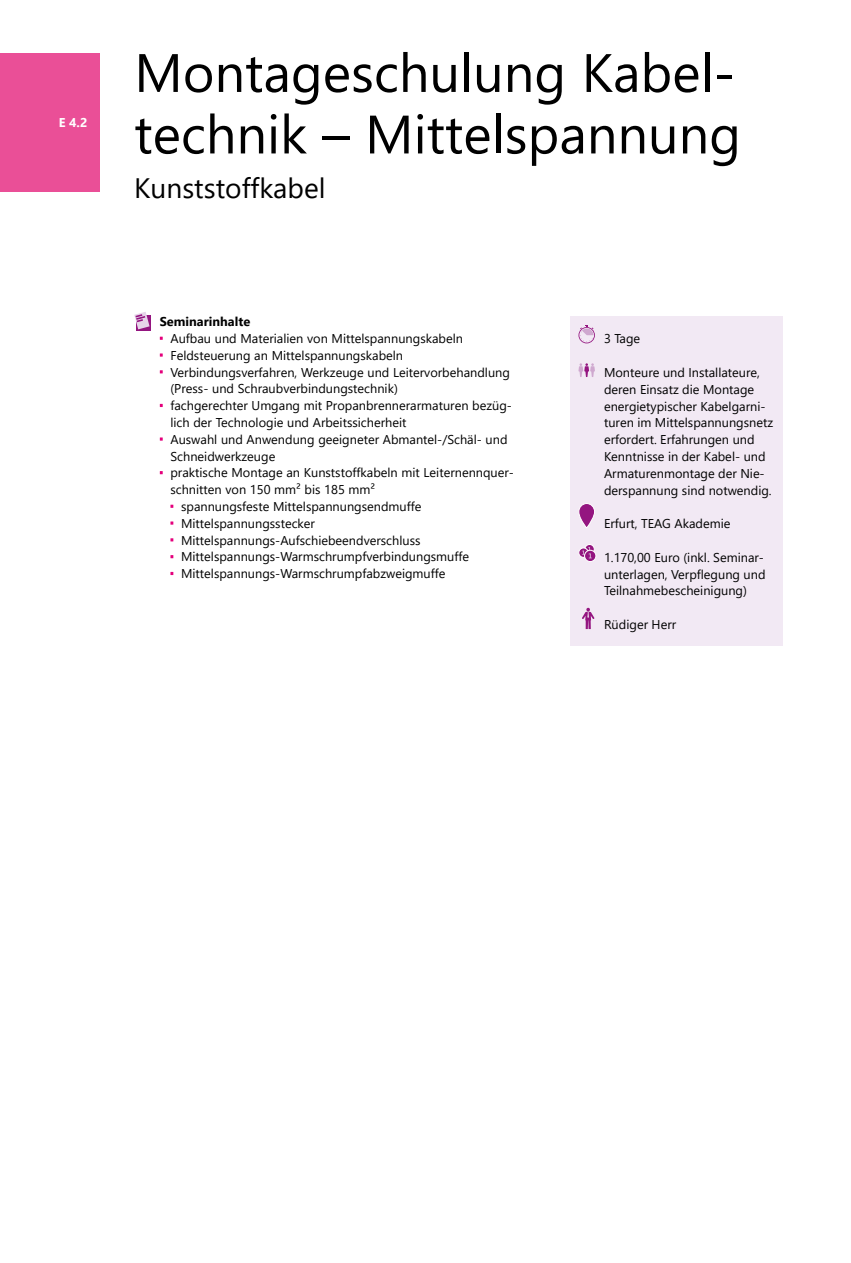
<style>
.page{position:relative;width:851px;height:1263px;background:#fff}
.page>*{position:absolute;margin:0;border:0;box-sizing:border-box;transform-origin:0 0}
.t1{font:54px/61.5px "Segoe UI";color:#000}
.t2{font:28.05px "Segoe UI";color:#000}
.t3{font:12.75px/16.8px "Segoe UI";color:#000}
.t4{font:700 12.75px "Segoe UI";color:#000}
.t5{font:700 12.75px "Segoe UI";color:#fff}
</style>
<div class="page">
<svg style="left:137px;top:315px;width:14px;height:16px"></svg>
<svg style="left:134px;top:312px;width:15px;height:17px"></svg>
<svg style="left:160px;top:353px;width:3px;height:4px"></svg>
<svg style="left:160px;top:437px;width:3px;height:4px"></svg>
<svg style="left:170px;top:521px;width:3px;height:4px"></svg>
<div style="left:570px;top:317px;width:212px;height:329px;background:#f2e9f4"></div>
<svg style="left:578px;top:325px;width:16px;height:18px"></svg>
<svg style="left:578px;top:363px;width:17px;height:14px"></svg>
<svg style="left:578px;top:503px;width:16px;height:25px"></svg>
<div style="left:584px;top:544px;width:10px;height:10px;border:1px solid #fff;border-radius:50%"></div>
<div style="left:578px;top:548px;width:10px;height:9px;background:#941580;border-radius:50%"></div>
<div style="left:578px;top:548px;width:10px;height:10px;border:1px solid #fff;border-radius:50%"></div>
<svg style="left:584px;top:550px;width:11px;height:12px"></svg>
<div style="left:584px;top:550px;width:12px;height:12px;border:1px solid #fff;border-radius:50%"></div>
<svg style="left:582px;top:547px;width:9px;height:11px"></svg>
<svg style="left:582px;top:608px;width:12px;height:21px"></svg>
<div style="left:0;top:53px;width:100px;height:138px;background:#ea4f97"></div>
<p class="t5" style="left:59px;top:112px;width:30px">E 4.2</p>
<h1 class="t1" style="left:134px;top:41px;width:608px">Montageschulung Kabel&shy;technik – Mittelspannung</h1>
<h2 class="t2" style="left:134px;top:165px;width:193px">Kunststoffkabel</h2>
<p class="t4" style="left:160px;top:311px;width:92px">Seminarinhalte</p>
<p class="t3" style="left:170px;top:330px;width:294px">Aufbau und Materialien von Mittelspannungskabeln</p>
<p class="t3" style="left:170px;top:347px;width:234px">Feldsteuerung an Mittelspannungskabeln</p>
<p class="t3" style="left:170px;top:363px;width:341px">Verbindungsverfahren, Werkzeuge und Leitervorbehandlung</p>
<p class="t3" style="left:170px;top:380px;width:229px">(Press- und Schraubverbindungstechnik)</p>
<p class="t3" style="left:170px;top:397px;width:343px">fachgerechter Umgang mit Propanbrennerarmaturen bezüg-</p>
<p class="t3" style="left:170px;top:414px;width:237px">lich der Technologie und Arbeitssicherheit</p>
<p class="t3" style="left:170px;top:431px;width:338px">Auswahl und Anwendung geeigneter Abmantel-/Schäl- und</p>
<p class="t3" style="left:170px;top:447px;width:106px">Schneidwerkzeuge</p>
<p class="t3" style="left:170px;top:464px;width:345px">praktische Montage an Kunststoffkabeln mit Leiternennquer-</p>
<p class="t3" style="left:170px;top:481px;width:206px">schnitten von 150 mm² bis 185 mm²</p>
<p class="t3" style="left:181px;top:498px;width:242px">spannungsfeste Mittelspannungsendmuffe</p>
<p class="t3" style="left:181px;top:515px;width:135px">Mittelspannungsstecker</p>
<p class="t3" style="left:181px;top:531px;width:241px">Mittelspannungs-Aufschiebeendverschluss</p>
<p class="t3" style="left:181px;top:548px;width:289px">Mittelspannungs-Warmschrumpfverbindungsmuffe</p>
<p class="t3" style="left:181px;top:565px;width:266px">Mittelspannungs-Warmschrumpfabzweigmuffe</p>
<p class="t3" style="left:604px;top:330px;width:38px">3 Tage</p>
<p class="t3" style="left:604px;top:364px;width:170px">Monteure und Installateure, deren Einsatz die Montage energietypischer Kabelgarni&shy;turen im Mittelspannungsnetz erfordert. Erfahrungen und<br>Kenntnisse in der Kabel- und<br>Armaturenmontage der Nie&shy;derspannung sind notwendig.</p>
<p class="t3" style="left:604px;top:515px;width:128px">Erfurt, TEAG Akademie</p>
<p class="t3" style="left:604px;top:549px;width:163px;text-align:justify">1.170,00 Euro (inkl. Seminar&shy;unterlagen, Verpflegung und Teilnahmebescheinigung)</p>
<p class="t3" style="left:604px;top:616px;width:74px">Rüdiger Herr</p>
</div>
